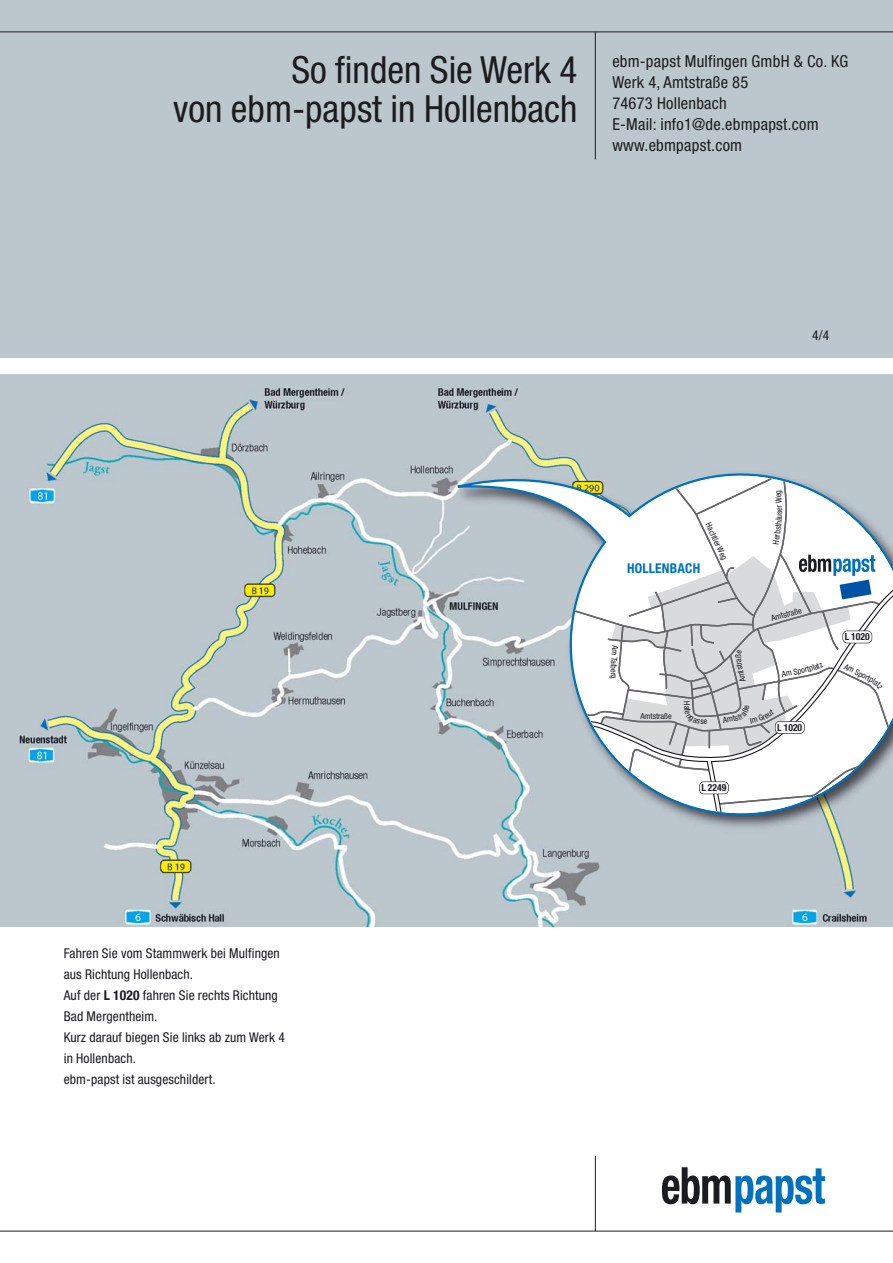
<style>
.page{position:relative;width:893px;height:1263px;background:#fff}
.page>*{position:absolute;margin:0;border:0;box-sizing:border-box;transform-origin:0 0}
.t1{font:condensed 37.5px/39px "Helvetica Neue LT";color:#1b1c20;text-align:right}
.t2{font:condensed 16.5px/21px "Helvetica Neue LT";letter-spacing:.015em;color:#1b1c20}
.t3{font:condensed 13.5px/21px "Helvetica Neue LT";letter-spacing:.01em;color:#1b1c20}
.t4{font:700 condensed 13.5px "Helvetica Neue LT";letter-spacing:.015em;color:#0072bd}
.t5{font:700 condensed 9.75px "Helvetica Neue LT";color:#1b1c20}
.t6{font:condensed 8.25px "Helvetica Neue LT";color:#1b1c20}
.s1{font-weight:700}
</style>
<div class="page">
<div style="left:14px;top:378px;width:879px;height:549px;background:#bcc7cd"></div>
<div style="left:0;top:0;width:893px;height:357px;background:#bcc6cd"></div>
<hr style="left:0;top:32px;width:893px;height:1px;background:#1b1c20">
<hr style="left:595px;top:32px;width:1px;height:127px;background:#1b1c20">
<hr style="left:0;top:1231px;width:893px;height:1px;background:#1b1c20">
<svg style="left:662px;top:1167px;width:163px;height:45px"></svg>
<hr style="left:595px;top:1156px;width:1px;height:75px;background:#1b1c20">
<svg style="left:30px;top:423px;width:863px;height:504px;background:#c0cbcf"></svg>
<h1 class="t1" style="left:173px;top:53px;width:406px">So finden Sie Werk 4<br>von ebm-papst in Hollenbach</h1>
<p class="t2" style="left:612px;top:52px;width:238px">ebm-papst Mulfingen GmbH &amp; Co. KG<br>Werk 4, Amtstraße 85<br>74673 Hollenbach<br>E-Mail: info1@de.ebmpapst.com www.ebmpapst.com</p>
<p class="t3" style="left:64px;top:944px;width:223px">Fahren Sie vom Stammwerk bei Mulfingen aus Richtung Hollenbach.<br>Auf der <span class="s1">L 1020</span> fahren Sie rechts Richtung<br>Bad Mergentheim.<br>Kurz darauf biegen Sie links ab zum Werk 4 in Hollenbach.<br>ebm-papst ist ausgeschildert.</p>
<p class="t3" style="left:812px;top:326px;width:19px">4/4</p>
<p class="t6" style="left:711px;top:522px;width:42px;rotate:65deg">Hachtler Weg</p>
<p class="t4" style="left:627px;top:563px;width:75px">HOLLENBACH</p>
<p class="t6" style="left:617px;top:669px;width:5px;rotate:90deg">e</p>
<p class="t6" style="left:640px;top:713px;width:33px">Amtstraße</p>
<p class="t6" style="left:700px;top:718px;width:5px">s</p>
<p class="t5" style="left:701px;top:784px;width:26px">L 2249</p>
<p class="t6" style="left:776px;top:514px;width:5px;rotate:-90deg">s</p>
<p class="t6" style="left:771px;top:615px;width:33px;rotate:-16deg">Amtstraße</p>
<p class="t6" style="left:793px;top:669px;width:15px;rotate:-12deg">Spor</p>
<p class="t5" style="left:777px;top:724px;width:26px">L 1020</p>
<p class="t5" style="left:845px;top:633px;width:26px">L 1020</p>
</div>
